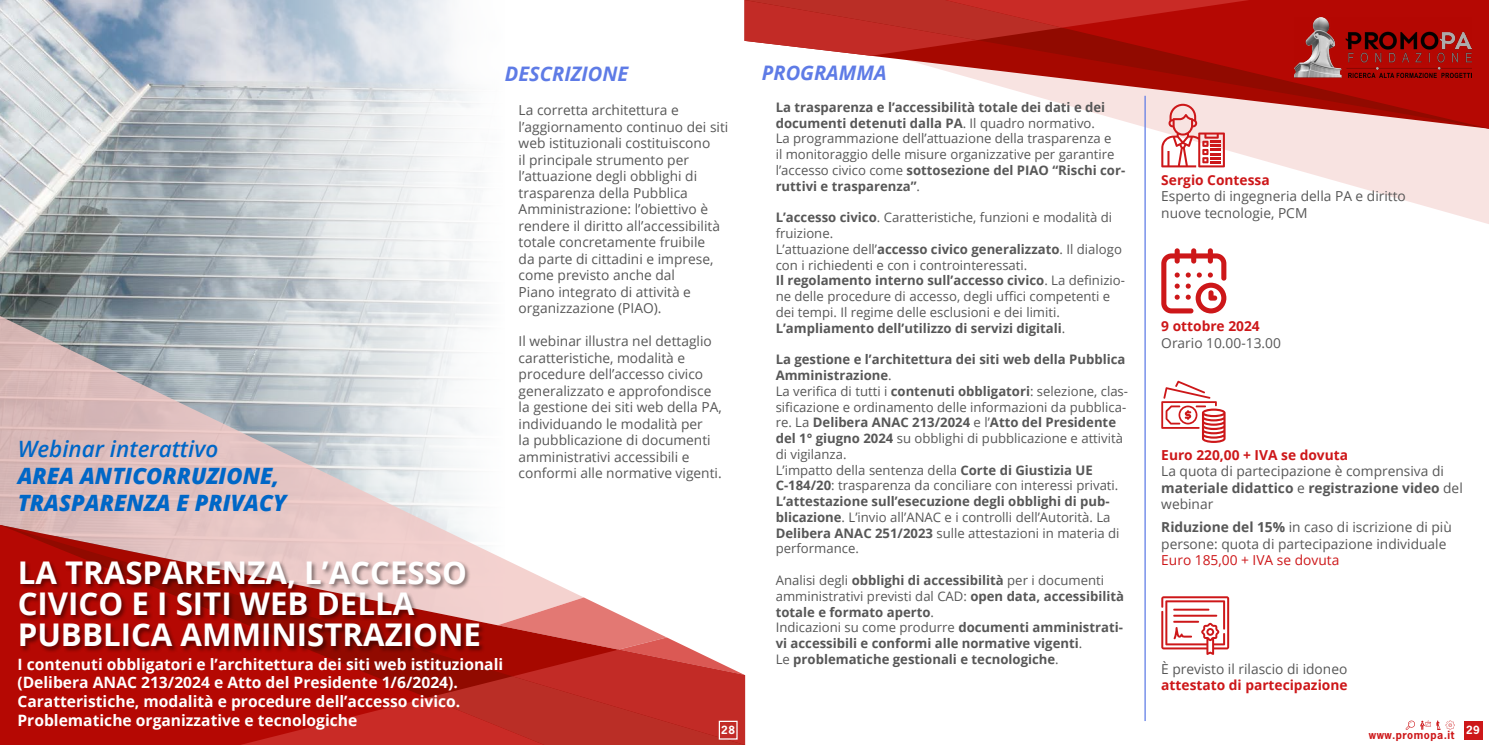
<style>
.page{position:relative;width:1489px;height:745px;background:#fff}
.page>*{position:absolute;margin:0;border:0;box-sizing:border-box;transform-origin:0 0}
.t1{font:700 31.25px/31.2px "Open Sans";color:#fff}
.t2{font:italic 800 22.5px/27px "Open Sans";color:#0067c7}
.t3{font:italic 600 22.5px "Open Sans";color:#0067c7}
.t4{font:italic 700 20px "Open Sans";color:#5e7be6}
.t5{font:700 15.62px/18.8px "Open Sans";color:#fff}
.t6{font:13.75px/16.5px "Open Sans";color:#575757}
.t7{font:700 13.75px "Open Sans";color:#cd1719}
.t8{font:13.75px "Open Sans";color:#cd1719}
.t9{font:13.12px/15.8px "Open Sans";color:#575757}
.t10{font:700 13.12px/15.8px "Open Sans";color:#575757}
.t11{font:700 10.62px "News Gothic Std";letter-spacing:.05em;color:#cd1719}
.t12{font:700 10.62px "News Gothic Std";color:#fff}
.s1{font-weight:700}
.s2{font-weight:400}
</style>
<div class="page">
<svg style="left:1145px;top:129px;width:343px;height:95px"></svg>
<svg style="left:873px;top:56px;width:72px;height:15px"></svg>
<svg style="left:945px;top:0;width:543px;height:129px"></svg>
<svg style="left:744px;top:0;width:505px;height:56px"></svg>
<img style="left:0;top:0;width:483px;height:316px">
<svg style="left:0;top:316px;width:481px;height:208px"></svg>
<svg style="left:0;top:524px;width:544px;height:220px;fill:#b50803"></svg>
<svg style="left:240px;top:597px;width:505px;height:147px"></svg>
<img style="left:1293px;top:17px;width:177px;height:60px">
<div style="left:718px;top:720px;width:19px;height:19px;border:1px solid #fff"></div>
<div style="left:1463px;top:720px;width:18px;height:18px;background:#cd1719"></div>
<svg style="left:1405px;top:720px;width:49px;height:9px"></svg>
<div style="left:19px;top:560px;width:466px;height:92px;background:#000;opacity:.45"></div>
<svg style="left:1161px;top:248px;width:65px;height:65px"></svg>
<svg style="left:1161px;top:380px;width:64px;height:62px"></svg>
<svg style="left:1161px;top:596px;width:68px;height:58px"></svg>
<svg style="left:1161px;top:104px;width:63px;height:63px"></svg>
<hr style="left:1144px;top:96px;width:1px;height:624px;background:#5e7be6">
<h2 class="t3" style="left:18px;top:433px;width:202px">Webinar interattivo</h2>
<h2 class="t2" style="left:18px;top:461px;width:270px">AREA ANTICORRUZIONE,<br>TRASPARENZA E PRIVACY</h2>
<h3 class="t4" style="left:505px;top:59px;width:125px">DESCRIZIONE</h3>
<p class="t6" style="left:518px;top:101px;width:211px">La corretta architettura e l’aggiornamento continuo dei siti web istituzionali costituiscono<br>il principale strumento per l’attuazione degli obblighi di trasparenza della Pubblica<br>Amministrazione: l’obiettivo è rendere il diritto all’accessibilità totale concretamente fruibile<br>da parte di cittadini e imprese, come previsto anche dal<br>Piano integrato di attività e organizzazione (PIAO).</p>
<p class="t6" style="left:518px;top:332px;width:205px">Il webinar illustra nel dettaglio caratteristiche, modalità e procedure dell’accesso civico generalizzato e approfondisce la gestione dei siti web della PA, individuando le modalità per<br>la pubblicazione di documenti amministrativi accessibili e conformi alle normative vigenti.</p>
<h1 class="t1" style="left:18px;top:555px;width:465px">LA TRASPARENZA, L’ACCESSO<br>CIVICO E I SITI WEB DELLA<br>PUBBLICA AMMINISTRAZIONE</h1>
<p class="t5" style="left:17px;top:653px;width:487px">I contenuti obbligatori e l’architettura dei siti web istituzionali (Delibera ANAC 213/2024 e Atto del Presidente 1/6/2024).<br>Caratteristiche, modalità e procedure dell’accesso civico.<br>Problematiche organizzative e tecnologiche</p>
<p class="t12" style="left:721px;top:722px;width:15px">28</p>
<h3 class="t4" style="left:762px;top:58px;width:126px">PROGRAMMA</h3>
<p class="t9" style="left:775px;top:99px;width:351px"><span class="s1">La trasparenza e l’accessibilità totale dei dati e dei documenti detenuti dalla PA</span>. Il quadro normativo.<br>La programmazione dell’attuazione della trasparenza e<br>il monitoraggio delle misure organizzative per garantire l’accesso civico come <span class="s1">sottosezione del PIAO “Rischi cor&shy;ruttivi e trasparenza”</span>.</p>
<p class="t9" style="left:775px;top:209px;width:351px"><span class="s1">L’accesso civico</span>. Caratteristiche, funzioni e modalità di fruizione.<br>L’attuazione dell’<span class="s1">accesso civico generalizzato</span>. Il dialogo con i richiedenti e con i controinteressati.<br><span class="s1">Il regolamento interno sull’accesso civico</span>. La definizio&shy;ne delle procedure di accesso, degli uffici competenti e dei tempi. Il regime delle esclusioni e dei limiti.<br><span class="s1">L’ampliamento dell’utilizzo di servizi digitali</span>.</p>
<p class="t9" style="left:775px;top:351px;width:354px"><span class="s1">La gestione e l’architettura dei siti web della Pubblica Amministrazione</span>.<br>La verifica di tutti i <span class="s1">contenuti obbligatori</span>: selezione, clas&shy;sificazione e ordinamento delle informazioni da pubblica&shy;re. La <span class="s1">Delibera ANAC 213/2024</span> e l’<span class="s1">Atto del Presidente del 1° giugno 2024</span> su obblighi di pubblicazione e attività di vigilanza.<br>L’impatto della sentenza della <span class="s1">Corte di Giustizia UE C-184/20</span>: trasparenza da conciliare con interessi privati.<br><span class="s1">L’attestazione sull’esecuzione degli obblighi di pub&shy;blicazione</span>. L’invio all’ANAC e i controlli dell’Autorità. La <span class="s1">Delibera ANAC 251/2023</span> sulle attestazioni in materia di performance.</p>
<p class="t10" style="left:775px;top:571px;width:350px"><span class="s2">Analisi degli</span> obblighi di accessibilità <span class="s2">per i documenti amministrativi previsti dal CAD:</span> open data, accessibilità totale e formato aperto<span class="s2">.<br>Indicazioni su come produrre</span> documenti amministrati&shy;vi accessibili e conformi alle normative vigenti<span class="s2">.<br>Le</span> problematiche gestionali e tecnologiche<span class="s2">.</span></p>
<p class="t7" style="left:1161px;top:170px;width:110px">Sergio Contessa</p>
<p class="t6" style="left:1161px;top:188px;width:246px">Esperto di ingegneria della PA e diritto nuove tecnologie, PCM</p>
<p class="t7" style="left:1161px;top:316px;width:100px">9 ottobre 2024</p>
<p class="t6" style="left:1161px;top:334px;width:121px">Orario 10.00-13.00</p>
<p class="t7" style="left:1161px;top:445px;width:188px">Euro 220,00 + IVA se dovuta</p>
<p class="t6" style="left:1161px;top:462px;width:303px">La quota di partecipazione è comprensiva di <span class="s1">materiale didattico</span> e <span class="s1">registrazione video</span> del webinar</p>
<p class="t6" style="left:1161px;top:518px;width:292px"><span class="s1">Riduzione del 15%</span> in caso di iscrizione di più persone: quota di partecipazione individuale</p>
<p class="t8" style="left:1161px;top:550px;width:179px">Euro 185,00 + IVA se dovuta</p>
<p class="t6" style="left:1161px;top:660px;width:187px">È previsto il rilascio di idoneo</p>
<p class="t7" style="left:1161px;top:675px;width:188px">attestato di partecipazione</p>
<p class="t11" style="left:1368px;top:727px;width:87px">www.promopa.it</p>
<p class="t12" style="left:1465px;top:722px;width:15px">29</p>
</div>
